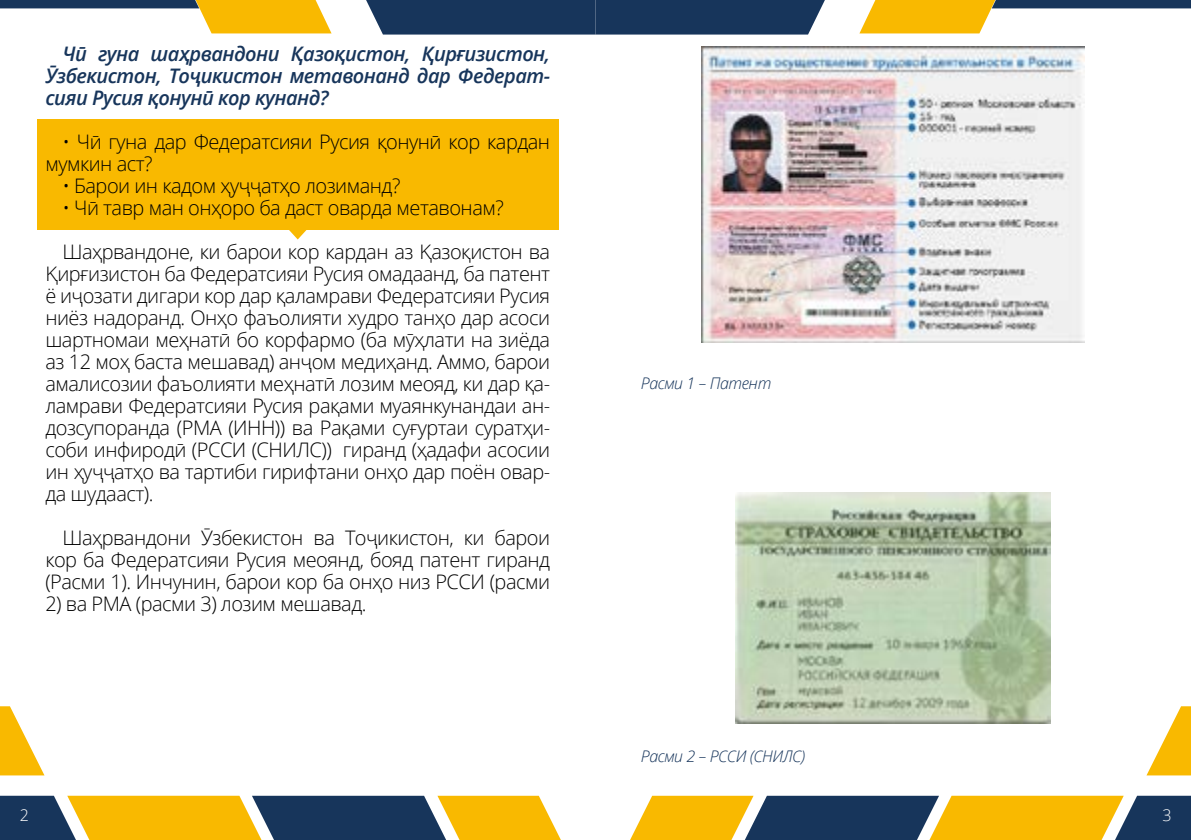
<style>
.page{position:relative;width:1191px;height:840px;background:#fff}
.page>*{position:absolute;margin:0;border:0;box-sizing:border-box;transform-origin:0 0}
.t1{font:300 20px/22px "Open Sans";letter-spacing:-.025em;color:#000;text-align:justify}
.t2{font:italic 600 20px/22px "Open Sans";letter-spacing:-.025em;color:#17355b;text-align:justify}
.t3{font:italic 300 16px "Open Sans";letter-spacing:-.025em;color:#17355b}
.t4{font:300 16px "Open Sans";color:#fff}
</style>
<div class="page">
<svg style="left:1146px;top:706px;width:45px;height:69px"></svg>
<svg style="left:630px;top:795px;width:561px;height:44px"></svg>
<svg style="left:0;top:706px;width:44px;height:69px"></svg>
<svg style="left:0;top:795px;width:561px;height:44px"></svg>
<svg style="left:859px;top:0;width:332px;height:33px"></svg>
<div style="left:366px;top:0;width:459px;height:35px;background:#17355b"></div>
<svg style="left:0;top:0;width:331px;height:33px"></svg>
<svg style="left:283px;top:229px;width:30px;height:10px"></svg>
<div style="left:37px;top:119px;width:521px;height:110px;background:#f9b900"></div>
<img style="left:701px;top:46px;width:383px;height:296px">
<img style="left:736px;top:492px;width:314px;height:231px">
<p class="t2" style="left:45px;top:42px;width:506px;text-indent:17px">Чӣ гуна шаҳрвандони Қазоқистон, Қирғизистон, Ӯзбекистон, Тоҷикистон метавонанд дар Федерат&shy;сияи Русия қонунӣ кор кунанд?</p>
<p class="t1" style="left:45px;top:130px;width:506px;text-indent:17px">• Чӣ гуна дар Федератсияи Русия қонунӣ кор кардан мумкин аст?</p>
<p class="t1" style="left:62px;top:174px;width:339px">• Барои ин кадом ҳуҷҷатҳо лозиманд?</p>
<p class="t1" style="left:62px;top:196px;width:443px">• Чӣ тавр ман онҳоро ба даст оварда метавонам?</p>
<p class="t1" style="left:45px;top:240px;width:506px;text-indent:17px">Шаҳрвандоне, ки барои кор кардан аз Қазоқистон ва Қирғизистон ба Федератсияи Русия омадаанд, ба патент ё иҷозати дигари кор дар қаламрави Федератсияи Русия ниёз надоранд. Онҳо фаъолияти худро танҳо дар асоси шартномаи меҳнатӣ бо корфармо (ба мӯҳлати на зиёда аз 12 моҳ баста мешавад) анҷом медиҳанд. Аммо, барои амалисозии фаъолияти меҳнатӣ лозим меояд, ки дар қа&shy;ламрави Федератсияи Русия рақами муаянкунандаи ан&shy;дозсупоранда (РМА (ИНН)) ва Рақами суғуртаи суратҳи&shy;соби инфиродӣ (РССИ (СНИЛС)) гиранд (ҳадафи асосии ин ҳуҷҷатҳо ва тартиби гирифтани онҳо дар поён овар&shy;да шудааст).</p>
<p class="t1" style="left:45px;top:526px;width:506px;text-indent:17px">Шаҳрвандони Ӯзбекистон ва Тоҷикистон, ки барои кор ба Федератсияи Русия меоянд, бояд патент гиранд (Расми 1). Инчунин, барои кор ба онҳо низ РССИ (расми</p>
<p class="t1" style="left:45px;top:592px;width:323px">2) ва РМА (расми 3) лозим мешавад.</p>
<p class="t3" style="left:641px;top:372px;width:132px">Расми 1 – Патент</p>
<p class="t3" style="left:641px;top:744px;width:166px">Расми 2 – РССИ (СНИЛС)</p>
<p class="t4" style="left:20px;top:803px;width:11px">2</p>
<p class="t4" style="left:1162px;top:803px;width:11px">3</p>
</div>
